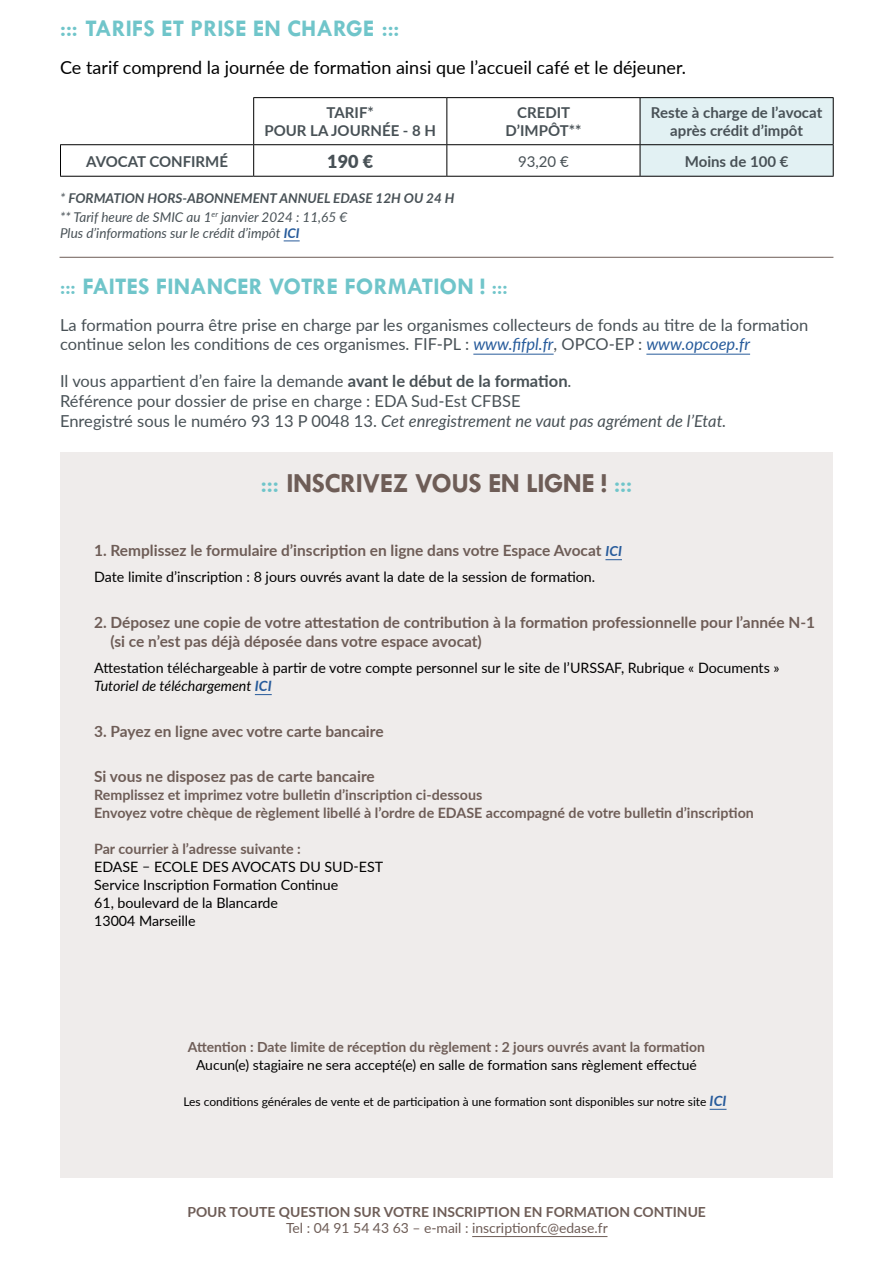
<style>
.page{position:relative;width:893px;height:1263px;background:#fff}
.page>*{position:absolute;margin:0;border:0;box-sizing:border-box;transform-origin:0 0}
.t1{font:700 27.9px "Tw Cen";letter-spacing:-.02em;color:#6e5d57}
.t2{font:700 24px "Tw Cen";color:#70c5ca}
.t3{font:18px "Lato";color:#000}
.t4{font:900 18px "Lato";color:#485156}
.t5{font:16.5px/19.8px "Lato";color:#485156}
.t6{font:700 15.45px/18.6px "Lato";color:#6e5d57}
.t7{font:700 15px/18px "Lato";color:#485156;text-align:center}
.t8{font:15px "Lato";color:#485156}
.t9{font:14.25px/18px "Lato";color:#000}
.t10{font:700 14.25px/18px "Lato";color:#6e5d57}
.t11{font:13.95px "Lato";color:#000}
.t12{font:700 13.95px "Lato";color:#6f5e58}
.t13{font:700 13.95px "Lato";color:#6e5d57}
.t14{font:13.95px "Lato";color:#6e5d57}
.t15{font:italic 700 13.5px/18.6px "Lato";color:#485156}
.t16{font:italic 13.5px "Lato";color:#485156}
.t17{font:12px "Lato";color:#000}
.s1{font-weight:400;font-size:27px}
.s2{font-weight:400}
.s3{font-weight:700;color:#275b9b}
.s4{font-style:italic;color:#275b9b}
.s5{font-weight:700}
.s6{font-style:italic}
.s7{font-weight:400;color:#70c5ca}
.s8{font-style:italic;font-size:13.95px;color:#275b9b}
.s9{font-weight:700;font-style:italic;color:#275b9b}
.s10{font-weight:700;font-style:italic;font-size:14.25px;color:#275b9b}
</style>
<div class="page">
<hr style="left:60px;top:257px;width:773px;height:1px;background:#6e5d57">
<hr style="left:472px;top:1236px;width:135px;height:1px;background:#6e5d57">
<svg style="left:284px;top:241px;width:16px;height:1px"></svg>
<div style="left:641px;top:98px;width:192px;height:78px;background:#e2f1f3"></div>
<hr style="left:253px;top:97px;width:194px;height:1px;background:#000">
<hr style="left:253px;top:98px;width:1px;height:46px;background:#000">
<hr style="left:447px;top:97px;width:193px;height:1px;background:#000">
<hr style="left:446px;top:98px;width:1px;height:46px;background:#000">
<hr style="left:640px;top:97px;width:194px;height:1px;background:#000">
<hr style="left:640px;top:98px;width:1px;height:46px;background:#000">
<hr style="left:833px;top:98px;width:1px;height:46px;background:#000">
<hr style="left:254px;top:144px;width:193px;height:1px;background:#000">
<hr style="left:447px;top:144px;width:193px;height:1px;background:#000">
<hr style="left:446px;top:145px;width:1px;height:31px;background:#000">
<hr style="left:640px;top:144px;width:194px;height:1px;background:#000">
<hr style="left:640px;top:145px;width:1px;height:31px;background:#000">
<hr style="left:833px;top:145px;width:1px;height:31px;background:#000">
<hr style="left:254px;top:176px;width:193px;height:1px;background:#000">
<hr style="left:447px;top:176px;width:193px;height:1px;background:#000">
<hr style="left:640px;top:176px;width:194px;height:1px;background:#000">
<hr style="left:60px;top:144px;width:194px;height:1px;background:#000">
<hr style="left:60px;top:145px;width:1px;height:31px;background:#000">
<hr style="left:253px;top:145px;width:1px;height:31px;background:#000">
<hr style="left:60px;top:176px;width:194px;height:1px;background:#000">
<div style="left:60px;top:453px;width:773px;height:725px;background:#efeceb"></div>
<svg style="left:605px;top:559px;width:17px;height:1px"></svg>
<svg style="left:255px;top:694px;width:17px;height:1px"></svg>
<svg style="left:710px;top:1109px;width:16px;height:1px"></svg>
<hr style="left:473px;top:354px;width:81px;height:1px;background:#275b9b">
<hr style="left:646px;top:354px;width:104px;height:1px;background:#275b9b">
<h2 class="t2" style="left:60px;top:14px;width:341px"><span class="s1">:::</span> TARIFS ET PRISE EN CHARGE <span class="s1">:::</span></h2>
<p class="t3" style="left:60px;top:55px;width:627px">Ce tarif comprend la journée de formation ainsi que l’accueil café et le déjeuner.</p>
<p class="t7" style="left:264px;top:103px;width:173px">TARIF*<br>POUR LA JOURNÉE - 8 H</p>
<p class="t7" style="left:505px;top:103px;width:78px">CREDIT<br>D’IMPÔT**</p>
<p class="t7" style="left:651px;top:103px;width:173px">Reste à charge de l’avocat après crédit d’impôt</p>
<p class="t7" style="left:86px;top:151px;width:143px">AVOCAT CONFIRMÉ</p>
<p class="t4" style="left:327px;top:148px;width:47px">190 €</p>
<p class="t8" style="left:518px;top:150px;width:52px">93,20 €</p>
<p class="t7" style="left:685px;top:151px;width:105px">Moins de 100 €</p>
<p class="t15" style="left:60px;top:188px;width:396px"><span class="s2">*</span> FORMATION HORS-ABONNEMENT ANNUEL EDASE 12H OU 24 H <span class="s2">** Tarif heure de SMIC au 1</span><sup>er</sup> <span class="s2">janvier 2024 : 11,65 €</span></p>
<p class="t16" style="left:60px;top:223px;width:241px">Plus d’informations sur le crédit d’impôt <span class="s3">ICI</span></p>
<h2 class="t2" style="left:60px;top:272px;width:449px"><span class="s2">:::</span> FAITES FINANCER VOTRE FORMATION ! <span class="s2">:::</span></h2>
<p class="t5" style="left:60px;top:314px;width:750px">La formation pourra être prise en charge par les organismes collecteurs de fonds au titre de la formation continue selon les conditions de ces organismes. FIF-PL : <span class="s4">www.fifpl.fr</span>, OPCO-EP : <span class="s4">www.opcoep.fr</span></p>
<p class="t5" style="left:60px;top:370px;width:668px">Il vous appartient d’en faire la demande <span class="s5">avant le début de la formation</span>.<br>Référence pour dossier de prise en charge : EDA Sud-Est CFBSE<br>Enregistré sous le numéro 93 13 P 0048 13. <span class="s6">Cet enregistrement ne vaut pas agrément de l’Etat.</span></p>
<h1 class="t1" style="left:261px;top:467px;width:373px"><span class="s7">:::</span> INSCRIVEZ VOUS EN LIGNE ! <span class="s7">:::</span></h1>
<p class="t6" style="left:94px;top:541px;width:529px">1. Remplissez le formulaire d’inscription en ligne dans votre Espace Avocat <span class="s8">ICI</span></p>
<p class="t9" style="left:94px;top:567px;width:503px">Date limite d’inscription : 8 jours ouvrés avant la date de la session de formation.</p>
<p class="t6" style="left:111px;top:612px;width:706px;text-indent:-16px">2. Déposez une copie de votre attestation de contribution à la formation professionnelle pour l’année N-1 (si ce n’est pas déjà déposée dans votre espace avocat)</p>
<p class="t9" style="left:94px;top:658px;width:687px">Attestation téléchargeable à partir de votre compte personnel sur le site de l’URSSAF, Rubrique « Documents »<br><span class="s6">Tutoriel de téléchargement</span> <span class="s9">ICI</span></p>
<p class="t6" style="left:94px;top:722px;width:291px">3. Payez en ligne avec votre carte bancaire</p>
<p class="t6" style="left:94px;top:766px;width:282px">Si vous ne disposez pas de carte bancaire</p>
<p class="t10" style="left:94px;top:785px;width:661px">Remplissez et imprimez votre bulletin d’inscription ci-dessous<br>Envoyez votre chèque de règlement libellé à l’ordre de EDASE accompagné de votre bulletin d’inscription</p>
<p class="t10" style="left:94px;top:839px;width:208px">Par courrier à l’adresse suivante :</p>
<p class="t9" style="left:94px;top:857px;width:291px">EDASE – ECOLE DES AVOCATS DU SUD-EST<br>Service Inscription Formation Continue<br>61, boulevard de la Blancarde<br>13004 Marseille</p>
<p class="t12" style="left:188px;top:1037px;width:519px">Attention : Date limite de réception du règlement : 2 jours ouvrés avant la formation</p>
<p class="t11" style="left:196px;top:1055px;width:502px">Aucun(e) stagiaire ne sera accepté(e) en salle de formation sans règlement effectué</p>
<p class="t17" style="left:183px;top:1093px;width:545px">Les conditions générales de vente et de participation à une formation sont disponibles sur notre site <span class="s10">ICI</span></p>
<p class="t13" style="left:187px;top:1201px;width:520px">POUR TOUTE QUESTION SUR VOTRE INSCRIPTION EN FORMATION CONTINUE</p>
<p class="t14" style="left:286px;top:1218px;width:323px">Tel : 04 91 54 43 63 – e-mail : inscriptionfc@edase.fr</p>
</div>
